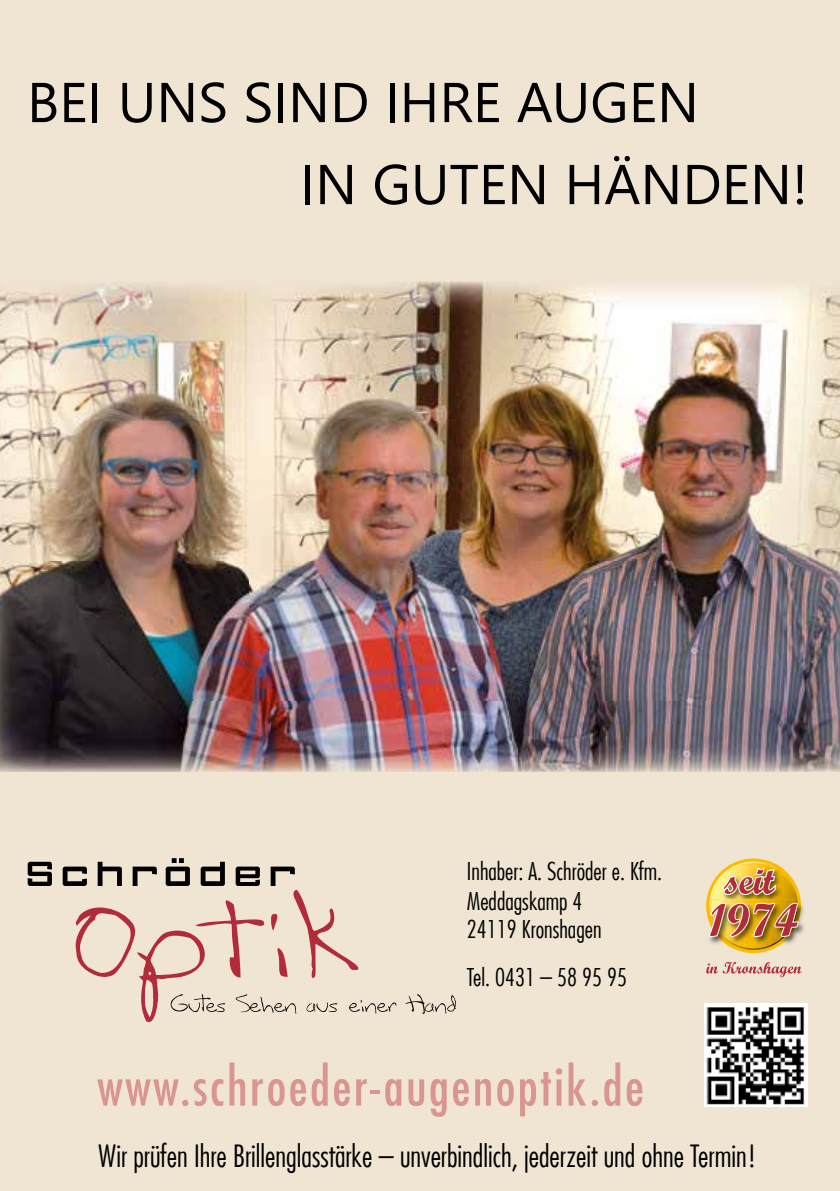
<style>
.page{position:relative;width:840px;height:1191px;background:#fff}
.page>*{position:absolute;margin:0;border:0;box-sizing:border-box;transform-origin:0 0}
.t1{font:56px/82px "Segoe UI";color:#000}
.t2{font:condensed 52px "Futura LT";letter-spacing:.05em;color:#d99590}
.t3{font:300 condensed 30px "Futura LT";color:#000}
.t4{font:300 condensed 24px/29px "Futura LT";color:#000}
</style>
<div class="page">
<div style="left:0;top:0;width:839px;height:1191px;background:#f0e5d2"></div>
<svg style="left:405px;top:994px;width:50px;height:19px"></svg>
<svg style="left:28px;top:861px;width:24px;height:25px"></svg>
<svg style="left:63px;top:858px;width:333px;height:164px"></svg>
<img style="left:704px;top:1003px;width:103px;height:103px">
<img style="left:0;top:281px;width:839px;height:491px">
<svg style="left:705px;top:858px;width:95px;height:95px"></svg>
<svg style="left:706px;top:962px;width:95px;height:15px"></svg>
<img style="left:800px;top:899px;width:4px;height:35px">
<img style="left:799px;top:899px;width:1px;height:35px">
<img style="left:705px;top:899px;width:2px;height:18px">
<img style="left:707px;top:861px;width:92px;height:87px">
<h1 class="t1" style="left:300px;top:56px;width:509px;text-indent:-273px">BEI UNS SIND IHRE AUGEN<br>IN GUTEN HÄNDEN!</h1>
<p class="t4" style="left:466px;top:857px;width:197px">Inhaber: A. Schröder e. Kfm.<br>Meddagskamp 4<br>24119 Kronshagen</p>
<p class="t4" style="left:466px;top:963px;width:162px">Tel. 0431 – 58 95 95</p>
<h2 class="t2" style="left:97px;top:1055px;width:547px">www.schroeder-augenoptik.de</h2>
<p class="t3" style="left:98px;top:1138px;width:660px">Wir prüfen Ihre Brillenglasstärke – unverbindlich, jederzeit und ohne Termin!</p>
</div>
